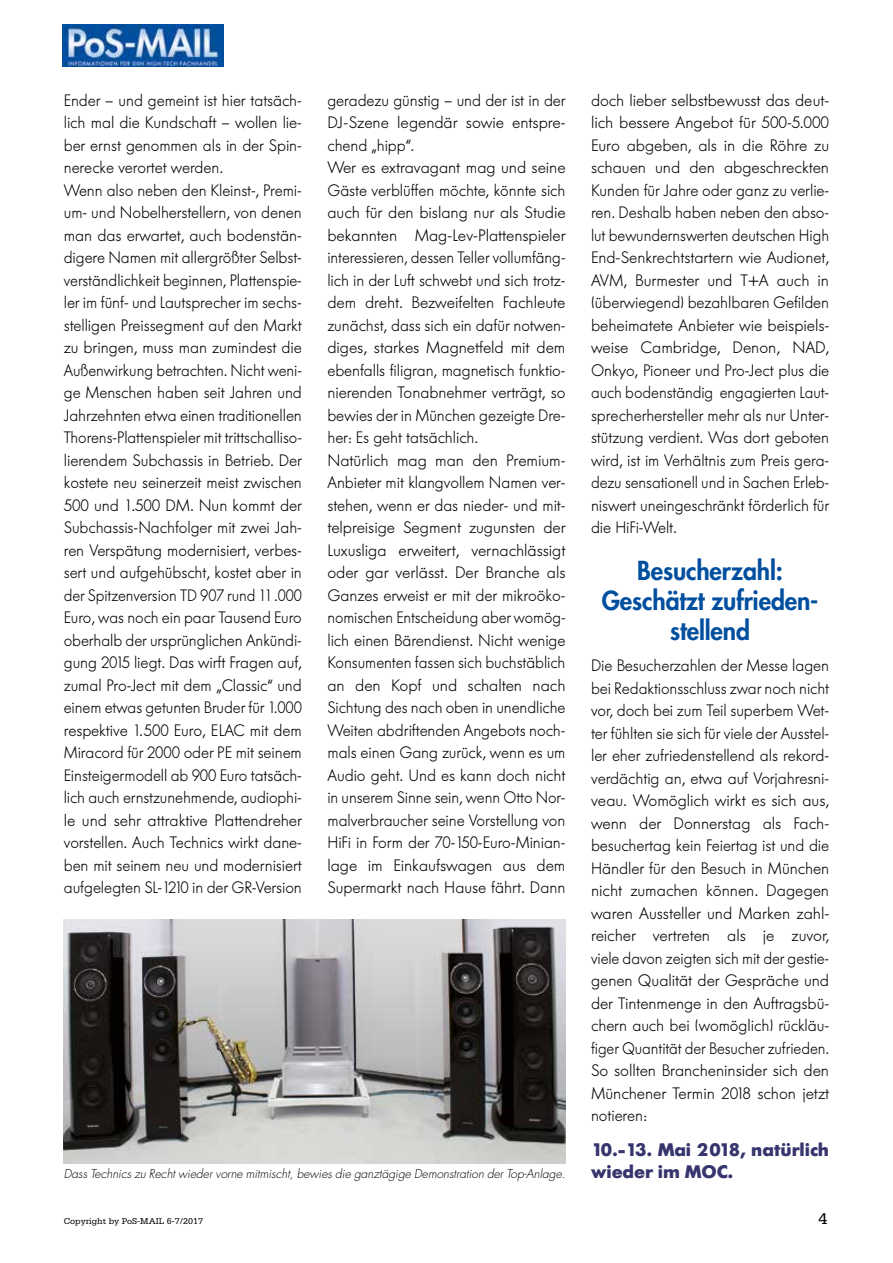
<style>
.page{position:relative;width:893px;height:1263px;background:#fff}
.page>*{position:absolute;margin:0;border:0;box-sizing:border-box;transform-origin:0 0}
.t1{font:800 25.5px/30px "Futura";letter-spacing:-.005em;color:#004f9f;text-align:center}
.t2{font:700 18px/22.5px "Futura BQ";color:#37356e}
.t3{font:300 16.5px/22.5px "Futura BQ";letter-spacing:-.005em;color:#000;text-align:justify}
.t4{font:16.5px "Serifa";color:#000}
.t5{font:italic 300 12px "Futura";color:#000}
.t6{font:9px "Serifa";color:#000}
</style>
<div class="page">
<img style="left:63px;top:25px;width:160px;height:42px">
<img style="left:64px;top:919px;width:502px;height:244px">
<p class="t3" style="left:64px;top:89px;width:240px;text-align:left">Ender – und gemeint ist hier tatsäch&shy;lich mal die Kundschaft – wollen lie&shy;ber ernst genommen als in der Spin&shy;nerecke verortet werden.<br>Wenn also neben den Kleinst-, Premi&shy;um- und Nobelherstellern, von denen man das erwartet, auch bodenstän&shy;digere Namen mit allergrößter Selbst&shy;verständlichkeit beginnen, Plattenspie&shy;ler im fünf- und Lautsprecher im sechs&shy;stelligen Preissegment auf den Markt zu bringen, muss man zumindest die Außenwirkung betrachten. Nicht weni&shy;ge Menschen haben seit Jahren und Jahrzehnten etwa einen traditionellen Thorens-Plattenspieler mit trittschalliso&shy;lierendem Subchassis in Betrieb. Der kostete neu seinerzeit meist zwischen 500 und 1.500 DM. Nun kommt der Subchassis-Nachfolger mit zwei Jah&shy;ren Verspätung modernisiert, verbes&shy;sert und aufgehübscht, kostet aber in der Spitzenversion TD 907 rund 11.000<br>Euro, was noch ein paar Tausend Euro oberhalb der ursprünglichen Ankündi&shy;gung 2015 liegt. Das wirft Fragen auf, zumal Pro-Ject mit dem „Classic“ und einem etwas getunten Bruder für 1.000 respektive 1.500 Euro, ELAC mit dem Miracord für 2000 oder PE mit seinem Einsteigermodell ab 900 Euro tatsäch&shy;lich auch ernstzunehmende, audiophi&shy;le und sehr attraktive Plattendreher vorstellen. Auch Technics wirkt dane&shy;ben mit seinem neu und modernisiert aufgelegten SL-1210 in der GR-Version</p>
<p class="t3" style="left:327px;top:89px;width:240px;text-align:left">geradezu günstig – und der ist in der DJ-Szene legendär sowie entspre&shy;chend „hipp“.<br>Wer es extravagant mag und seine Gäste verblüffen möchte, könnte sich auch für den bislang nur als Studie bekannten Mag-Lev-Plattenspieler interessieren, dessen Teller vollumfäng&shy;lich in der Luft schwebt und sich trotz&shy;dem dreht. Bezweifelten Fachleute zunächst, dass sich ein dafür notwen&shy;diges, starkes Magnetfeld mit dem ebenfalls filigran, magnetisch funktio&shy;nierenden Tonabnehmer verträgt, so bewies der in München gezeigte Dre&shy;her: Es geht tatsächlich.<br>Natürlich mag man den Premium-Anbieter mit klangvollem Namen ver&shy;stehen, wenn er das nieder- und mit&shy;telpreisige Segment zugunsten der Luxusliga erweitert, vernachlässigt oder gar verlässt. Der Branche als Ganzes erweist er mit der mikroöko&shy;nomischen Entscheidung aber womög&shy;lich einen Bärendienst. Nicht wenige Konsumenten fassen sich buchstäblich an den Kopf und schalten nach Sichtung des nach oben in unendliche Weiten abdriftenden Angebots noch&shy;mals einen Gang zurück, wenn es um Audio geht. Und es kann doch nicht in unserem Sinne sein, wenn Otto Nor&shy;malverbraucher seine Vorstellung von HiFi in Form der 70-150-Euro-Minian&shy;lage im Einkaufswagen aus dem Supermarkt nach Hause fährt. Dann</p>
<p class="t5" style="left:64px;top:1166px;width:503px">Dass Technics zu Recht wieder vorne mitmischt, bewies die ganztägige Demonstration der Top-Anlage.</p>
<p class="t3" style="left:591px;top:89px;width:240px">doch lieber selbstbewusst das deut&shy;lich bessere Angebot für 500-5.000<br>Euro abgeben, als in die Röhre zu schauen und den abgeschreckten Kunden für Jahre oder ganz zu verlie&shy;ren. Deshalb haben neben den abso&shy;lut bewundernswerten deutschen High End-Senkrechtstartern wie Audionet, AVM, Burmester und T+A auch in (überwiegend) bezahlbaren Gefilden beheimatete Anbieter wie beispiels&shy;weise Cambridge, Denon, NAD, Onkyo, Pioneer und Pro-Ject plus die auch bodenständig engagierten Laut&shy;sprecherhersteller mehr als nur Unter&shy;stützung verdient. Was dort geboten wird, ist im Verhältnis zum Preis gera&shy;dezu sensationell und in Sachen Erleb&shy;niswert uneingeschränkt förderlich für die HiFi-Welt.</p>
<h1 class="t1" style="left:602px;top:555px;width:218px">Besucherzahl:<br>Geschätzt zufrieden&shy;stellend</h1>
<p class="t3" style="left:591px;top:654px;width:240px">Die Besucherzahlen der Messe lagen bei Redaktionsschluss zwar noch nicht vor, doch bei zum Teil superbem Wet&shy;ter fühlten sie sich für viele der Ausstel&shy;ler eher zufriedenstellend als rekord&shy;verdächtig an, etwa auf Vorjahresni&shy;veau. Womöglich wirkt es sich aus, wenn der Donnerstag als Fach&shy;besuchertag kein Feiertag ist und die Händler für den Besuch in München nicht zumachen können. Dagegen waren Aussteller und Marken zahl&shy;reicher vertreten als je zuvor, viele davon zeigten sich mit der gestie&shy;genen Qualität der Gespräche und der Tintenmenge in den Auftragsbü&shy;chern auch bei (womöglich) rückläu&shy;figer Quantität der Besucher zufrieden.<br>So sollten Brancheninsider sich den Münchener Termin 2018 schon jetzt notieren:</p>
<p class="t2" style="left:591px;top:1138px;width:240px">10.-13. Mai 2018, natürlich wieder im MOC.</p>
<p class="t6" style="left:64px;top:1216px;width:141px">Copyright by PoS-MAIL 6-7/2017</p>
<p class="t4" style="left:818px;top:1210px;width:11px">4</p>
</div>
